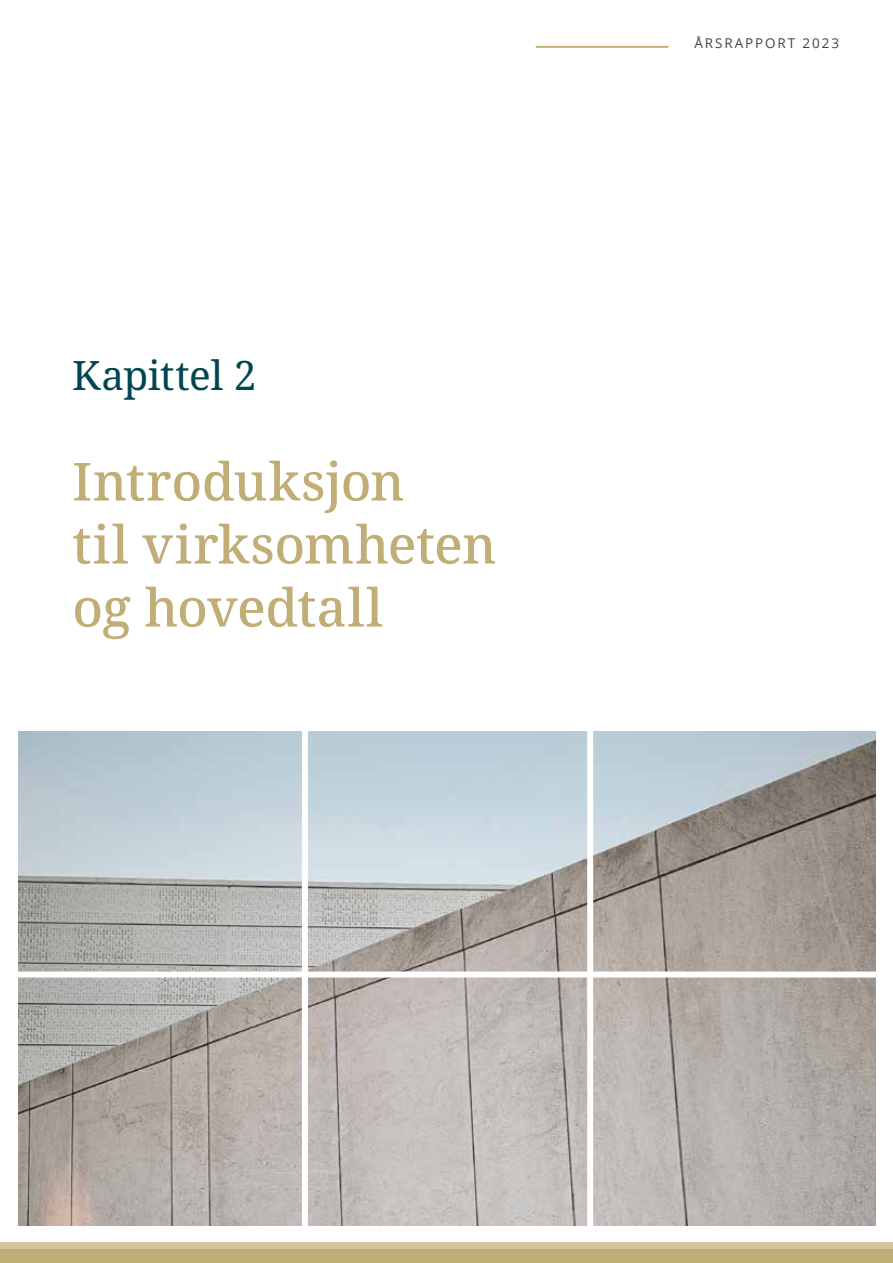
<style>
.page{position:relative;width:893px;height:1263px;background:#fff}
.page>*{position:absolute;margin:0;border:0;box-sizing:border-box;transform-origin:0 0}
.t1{font:500 52.5px/63px "Noto Serif";letter-spacing:-.005em;color:#c1ad76}
.t2{font:40.5px "Noto Serif";letter-spacing:-.01em;color:#004651}
.t3{font:13.5px "Open Sans";letter-spacing:.14em;color:#43473a}
</style>
<div class="page">
<hr style="left:536px;top:46px;width:132px;height:2px;background:#c1ad76">
<div style="left:0;top:1242px;width:893px;height:8px;background:#d4c59f"></div>
<div style="left:0;top:1250px;width:893px;height:13px;background:#c1ad76"></div>
<img style="left:18px;top:731px;width:858px;height:494px">
<div style="left:11px;top:971px;width:882px;height:6px;background:#fff"></div>
<div style="left:587px;top:724px;width:6px;height:502px;background:#fff"></div>
<div style="left:302px;top:725px;width:6px;height:502px;background:#fff"></div>
<p class="t2" style="left:72px;top:347px;width:186px">Kapittel 2</p>
<p class="t1" style="left:72px;top:452px;width:426px">Introduksjon<br>til virksomheten og hovedtall</p>
<p class="t3" style="left:694px;top:33px;width:146px">ÅRSRAPPORT 2023</p>
</div>
